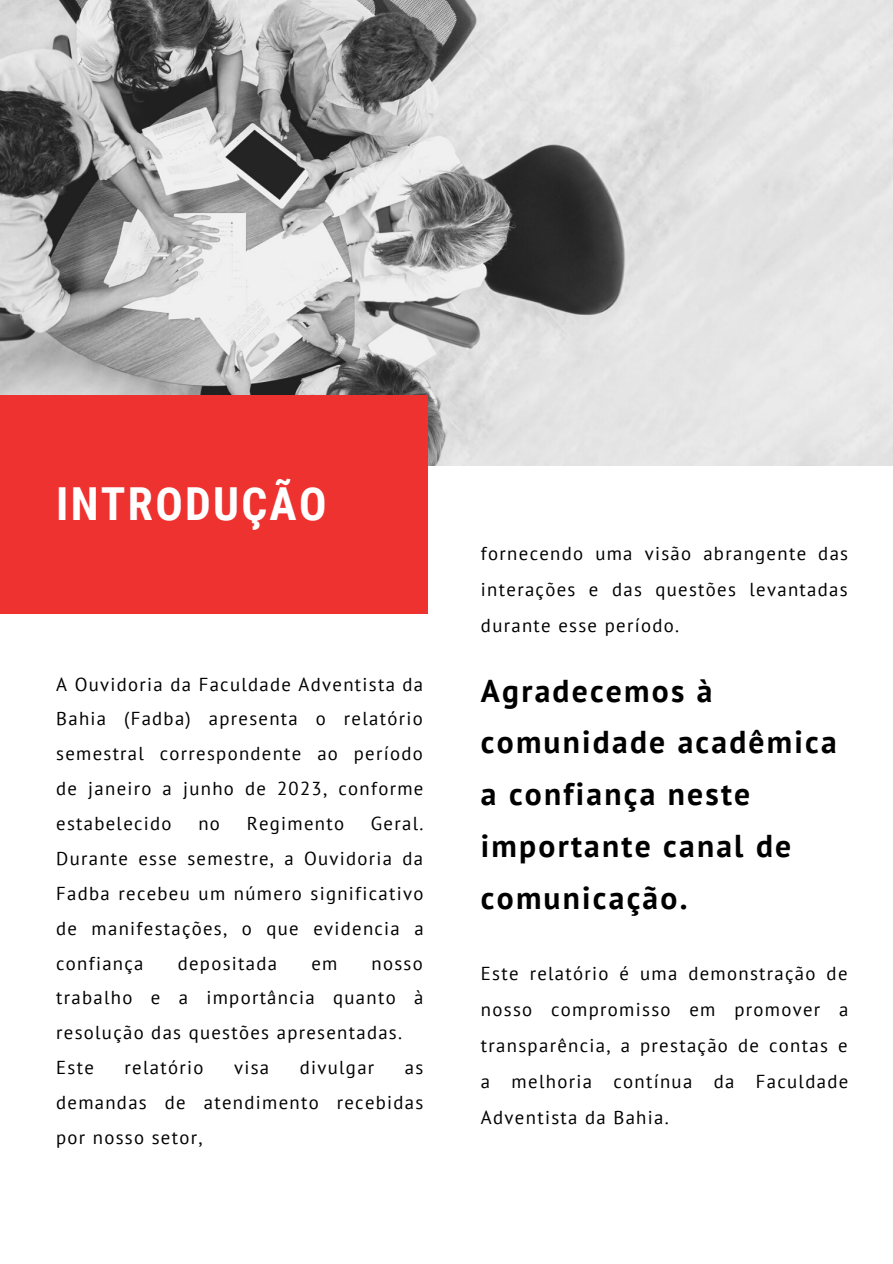
<style>
.page{position:relative;width:893px;height:1264px;background:#fff}
.page>*{position:absolute;margin:0;border:0;box-sizing:border-box;transform-origin:0 0}
.t1{font:700 45.45px "Roboto Condensed";letter-spacing:.05em;color:#fff}
.t2{font:700 31.5px/51.8px "PT Sans";letter-spacing:.07em;color:#000}
.t3{font:18.75px/34.8px "PT Sans";letter-spacing:.07em;color:#000;text-align:justify}
</style>
<div class="page">
<img style="left:0;top:0;width:892px;height:466px">
<div style="left:0;top:395px;width:428px;height:218px;background:#ee3230"></div>
<p class="t1" style="left:56px;top:478px;width:272px">INTRODUÇÃO</p>
<p class="t3" style="left:56px;top:666px;width:368px">A Ouvidoria da Faculdade Adventista da Bahia (Fadba) apresenta o relatório semestral correspondente ao período de janeiro a junho de 2023, conforme estabelecido</p>
<p class="t3" style="left:56px;top:805px;width:369px;text-indent:314px">Geral.<br>Durante esse semestre, a Ouvidoria da Fadba recebeu um número significativo de manifestações, o que evidencia a confiança</p>
<p class="t3" style="left:198px;top:805px;width:23px">no</p>
<p class="t3" style="left:247px;top:805px;width:99px">Regimento</p>
<p class="t3" style="left:178px;top:945px;width:101px">depositada</p>
<p class="t3" style="left:311px;top:945px;width:27px">em</p>
<p class="t3" style="left:56px;top:945px;width:369px;text-indent:315px">nosso trabalho e a importância quanto à resolução das questões apresentadas.</p>
<p class="t3" style="left:56px;top:1049px;width:39px">Este</p>
<p class="t3" style="left:124px;top:1049px;width:80px">relatório</p>
<p class="t3" style="left:234px;top:1049px;width:37px">visa</p>
<p class="t3" style="left:300px;top:1049px;width:76px">divulgar</p>
<p class="t3" style="left:56px;top:1049px;width:368px;text-indent:349px">as demandas de atendimento recebidas por nosso setor,</p>
<p class="t3" style="left:481px;top:534px;width:369px;line-height:36px">fornecendo uma visão abrangente das interações e das questões levantadas durante esse período.</p>
<p class="t2" style="left:481px;top:664px;width:357px">Agradecemos à comunidade acadêmica a confiança neste importante canal de comunicação.</p>
<p class="t3" style="left:481px;top:955px;width:369px;line-height:36px">Este relatório é uma demonstração de nosso compromisso em promover a transparência, a prestação de contas e a melhoria contínua da Faculdade Adventista da Bahia.</p>
</div>
